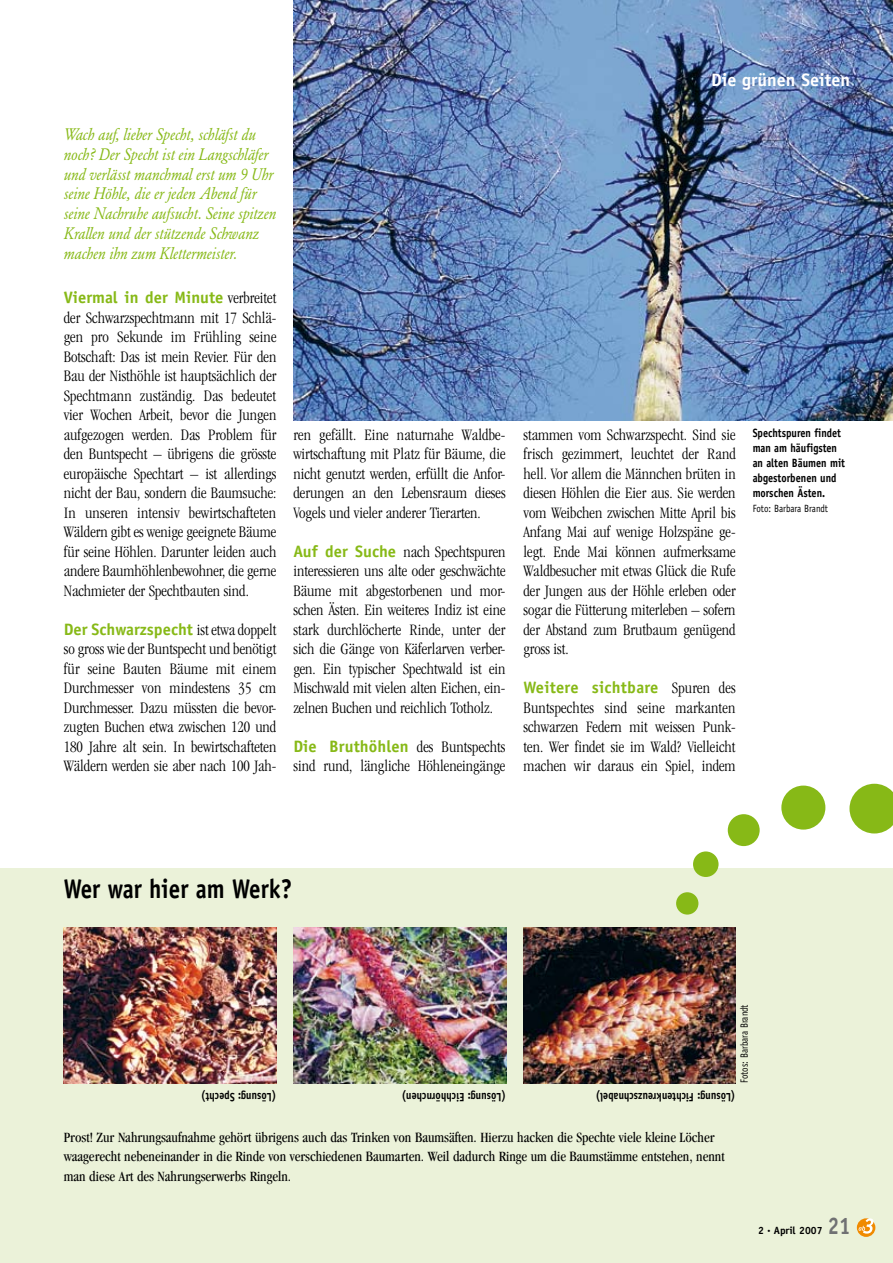
<style>
.page{position:relative;width:893px;height:1263px;background:#fff}
.page>*{position:absolute;margin:0;border:0;box-sizing:border-box;transform-origin:0 0}
.t1{font:700 27px "Officina Sans";color:#000;scale:.85 1}
.t2{font:700 24px "Officina Sans";color:#707173;scale:.85 1}
.t3{font:700 18px "Officina Sans";color:#fff}
.t4{font:300 condensed 16.5px/19.5px "Garamond";color:#000;text-align:justify}
.t5{font:italic 16.5px/20px "Garamond BQ";color:#87b917;scale:.9 1}
.t6{font:700 16.5px "Officina Sans";color:#87b917}
.t7{font:condensed 14.7px/19.5px "Garamond";color:#000}
.t8{font:700 12px/15px "Officina Sans";color:#000;scale:.85 1}
.t9{font:10.5px "Officina Sans";color:#000;scale:.85 1}
.t10{font:700 10.5px "Officina Sans";color:#000}
.s1{font-family:"Garamond";font-weight:300;font-stretch:condensed;color:#000}
.s2{font-family:"Officina Sans";font-weight:700;font-stretch:normal;color:#87b917}
.s3{font-size:6px}
</style>
<div class="page">
<div style="left:0;top:869px;width:893px;height:394px;background:#ebf2d9"></div>
<svg style="left:857px;top:1218px;width:18px;height:19px"></svg>
<svg style="left:859px;top:1218px;width:14px;height:15px"></svg>
<img style="left:64px;top:927px;width:212px;height:156px">
<img style="left:293px;top:927px;width:213px;height:156px">
<img style="left:523px;top:927px;width:213px;height:156px">
<img style="left:293px;top:0;width:600px;height:420px">
<div style="left:676px;top:892px;width:22px;height:22px;background:#87b917;border-radius:50%"></div>
<div style="left:693px;top:851px;width:25px;height:26px;background:#87b917;border-radius:50%"></div>
<div style="left:728px;top:814px;width:32px;height:32px;background:#87b917;border-radius:50%"></div>
<div style="left:781px;top:785px;width:44px;height:44px;background:#87b917;border-radius:50%"></div>
<svg style="left:849px;top:784px;width:44px;height:49px"></svg>
<p class="t5" style="left:64px;top:124px;width:237px">Wach auf, lieber Specht, schläfst du noch? Der Specht ist ein Langschläfer und verlässt manchmal erst um 9 Uhr seine Höhle, die er jeden Abend für seine Nachruhe aufsucht. Seine spitzen Krallen und der stützende Schwanz machen ihn zum Klettermeister.</p>
<p class="t6" style="left:64px;top:287px;width:214px">Viermal in der Minute <span class="s1">verbreitet</span></p>
<p class="t4" style="left:64px;top:308px;width:214px">der Schwarzspechtmann mit 17 Schlä&shy;gen pro Sekunde im Frühling seine Botschaft: Das ist mein Revier. Für den Bau der Nisthöhle ist hauptsächlich der Spechtmann zuständig. Das bedeutet vier Wochen Arbeit, bevor die Jungen aufgezogen werden. Das Problem für den Buntspecht – übrigens die grösste europäische Spechtart – ist allerdings nicht der Bau, sondern die Baumsuche:<br>In unseren intensiv bewirtschafteten Wäldern gibt es wenige geeignete Bäume für seine Höhlen. Darunter leiden auch andere Baumhöhlenbewohner, die gerne Nachmieter der Spechtbauten sind.</p>
<p class="t6" style="left:64px;top:619px;width:214px">Der Schwarzspecht <span class="s1">ist etwa doppelt</span></p>
<p class="t4" style="left:64px;top:639px;width:214px">so gross wie der Buntspecht und benötigt für seine Bauten Bäume mit einem Durchmesser von mindestens 35 cm Durchmesser. Dazu müssten die bevor&shy;zugten Buchen etwa zwischen 120 und 180 Jahre alt sein. In bewirtschafteten Wäldern werden sie aber nach 100 Jah-</p>
<p class="t4" style="left:293px;top:425px;width:214px">ren gefällt. Eine naturnahe Waldbe&shy;wirtschaftung mit Platz für Bäume, die nicht genutzt werden, erfüllt die Anfor&shy;derungen an den Lebensraum dieses Vogels und vieler anderer Tierarten.</p>
<p class="t4" style="left:293px;top:542px;width:214px"><span class="s2">Auf der Suche</span> nach Spechtspuren interessieren uns alte oder geschwächte Bäume mit abgestorbenen und mor&shy;schen Ästen. Ein weiteres Indiz ist eine stark durchlöcherte Rinde, unter der sich die Gänge von Käferlarven verber&shy;gen. Ein typischer Spechtwald ist ein Mischwald mit vielen alten Eichen, ein&shy;zelnen Buchen und reichlich Totholz.</p>
<p class="t4" style="left:293px;top:737px;width:214px"><span class="s2">Die Bruthöhlen</span> des Buntspechts sind rund, längliche Höhleneingänge</p>
<p class="t3" style="left:711px;top:69px;width:141px">Die grünen Seiten</p>
<p class="t4" style="left:523px;top:425px;width:214px">stammen vom Schwarzspecht. Sind sie frisch gezimmert, leuchtet der Rand hell. Vor allem die Männchen brüten in diesen Höhlen die Eier aus. Sie werden vom Weibchen zwischen Mitte April bis Anfang Mai auf wenige Holzspäne ge&shy;legt. Ende Mai können aufmerksame Waldbesucher mit etwas Glück die Rufe der Jungen aus der Höhle erleben oder sogar die Fütterung miterleben – sofern der Abstand zum Brutbaum genügend gross ist.</p>
<p class="t6" style="left:523px;top:677px;width:214px">Weitere sichtbare <span class="s1">Spuren des</span></p>
<p class="t4" style="left:523px;top:698px;width:214px">Buntspechtes sind seine markanten schwarzen Federn mit weissen Punk&shy;ten. Wer findet sie im Wald? Vielleicht machen wir daraus ein Spiel, indem</p>
<p class="t8" style="left:753px;top:425px;width:110px">Spechtspuren findet man am häufigsten an alten Bäumen mit abgestorbenen und morschen Ästen.</p>
<p class="t9" style="left:753px;top:502px;width:90px">Foto: Barbara Brandt</p>
<h1 class="t1" style="left:64px;top:872px;width:270px">Wer war hier am Werk?</h1>
<p class="t9" style="left:738px;top:1083px;width:94px;rotate:-90deg">Fotos: Barbara Brandt</p>
<p class="t8" style="left:276px;top:1105px;width:90px;rotate:-180deg">(Lösung: Specht)</p>
<p class="t8" style="left:506px;top:1105px;width:124px;rotate:-180deg">(Lösung: Eichhörnchen)</p>
<p class="t8" style="left:736px;top:1105px;width:166px;rotate:-180deg">(Lösung: Fichtenkreuzschnabel)</p>
<p class="t7" style="left:64px;top:1127px;width:662px">Prost! Zur Nahrungsaufnahme gehört übrigens auch das Trinken von Baumsäften. Hierzu hacken die Spechte viele kleine Löcher waagerecht nebeneinander in die Rinde von verschiedenen Baumarten. Weil dadurch Ringe um die Baumstämme entstehen, nennt man diese Art des Nahrungserwerbs Ringeln.</p>
<p class="t10" style="left:758px;top:1224px;width:66px">2 <span class="s3">•</span> April 2007</p>
<h2 class="t2" style="left:828px;top:1211px;width:28px">21</h2>
</div>
